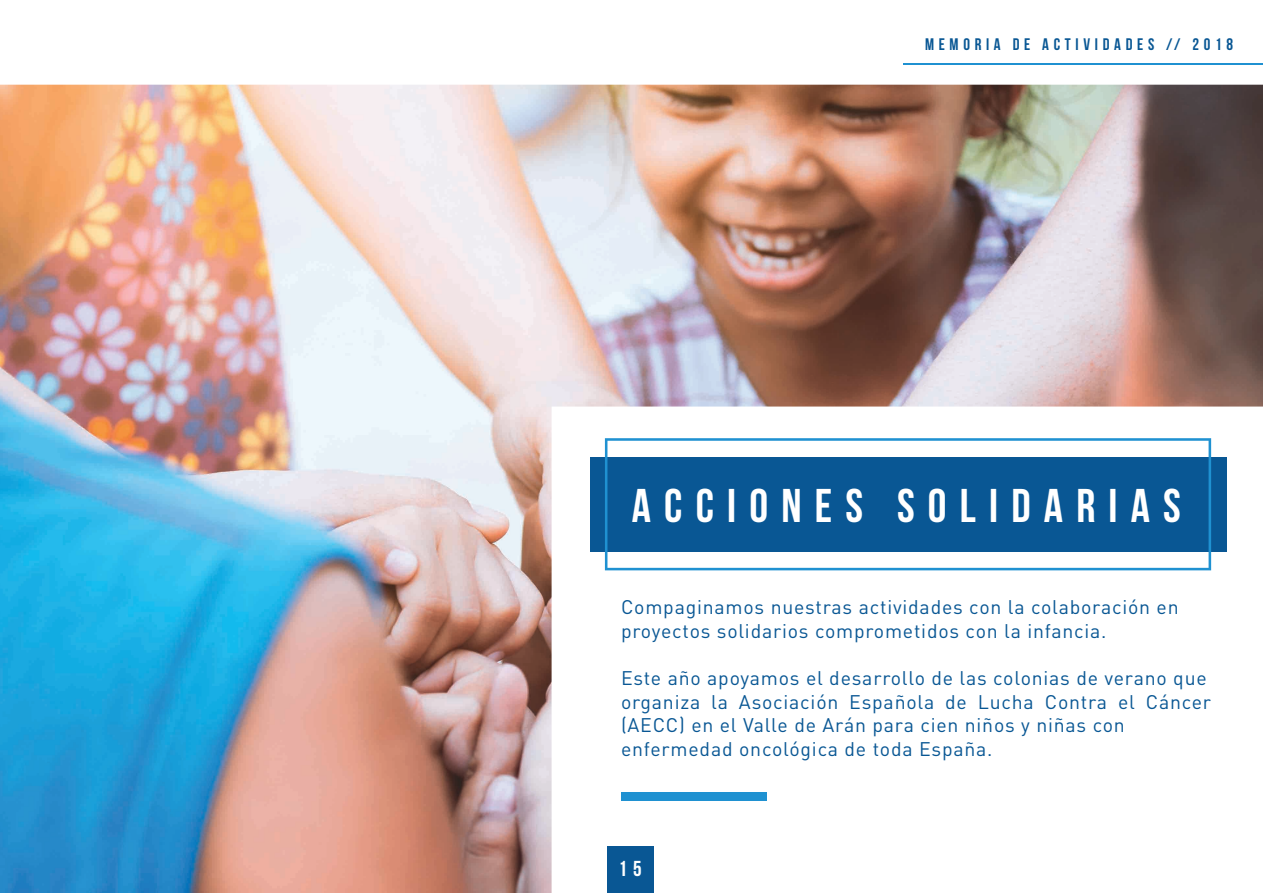
<style>
.page{position:relative;width:1263px;height:893px;background:#fff}
.page>*{position:absolute;margin:0;border:0;box-sizing:border-box;transform-origin:0 0}
.t1{font:700 47.25px "Bebas Neue";letter-spacing:.28em;color:#fff}
.t2{font:700 21.6px "Bebas Neue";color:#fff}
.t3{font:19.5px/23.5px "DIN Pro";letter-spacing:.04em;color:#095794}
.t4{font:16.65px "Bebas Neue";letter-spacing:.28em;color:#095794}
</style>
<div class="page">
<hr style="left:903px;top:63px;width:360px;height:2px;background:#1f91d1">
<img style="left:0;top:85px;width:1263px;height:808px">
<div style="left:621px;top:792px;width:146px;height:9px;background:#1f91d1"></div>
<p class="t4" style="left:925px;top:35px;width:310px">MEMORIA DE ACTIVIDADES // 2018</p>
<h1 class="t1" style="left:632px;top:480px;width:551px">ACCIONES SOLIDARIAS</h1>
<p class="t3" style="left:621px;top:594px;width:559px">Compaginamos nuestras actividades con la colaboración en proyectos solidarios comprometidos con la infancia.</p>
<p class="t3" style="left:621px;top:664px;width:592px">Este año apoyamos el desarrollo de las colonias de verano que organiza la Asociación Española de Lucha Contra el Cáncer (AECC) en el Valle de Arán para cien niños y niñas con enfermedad oncológica de toda España.</p>
<p class="t2" style="left:618px;top:857px;width:25px">1 5</p>
</div>
